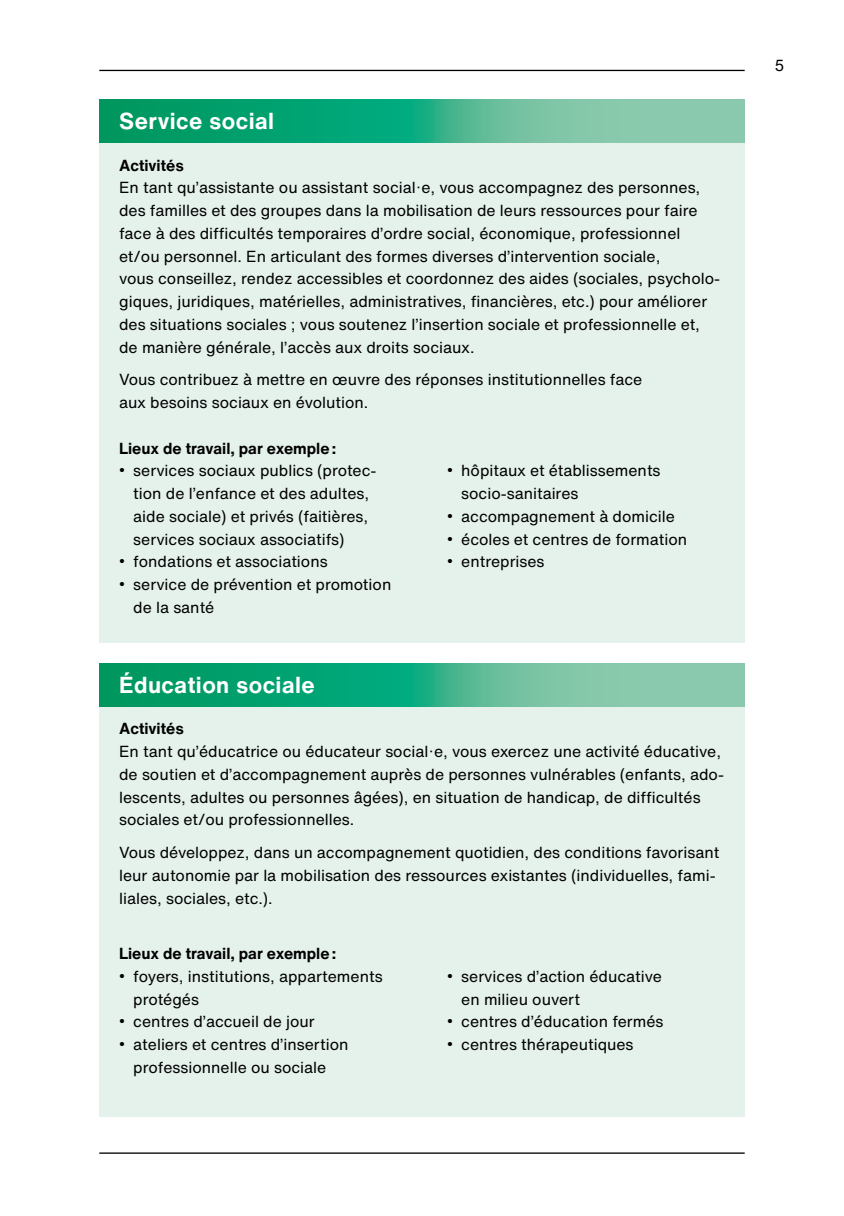
<style>
.page{position:relative;width:844px;height:1216px;background:#fff}
.page>*{position:absolute;margin:0;border:0;box-sizing:border-box;transform-origin:0 0}
.t1{font:700 22.75px "Helvetica Now Text";letter-spacing:.02em;color:#fff}
.t2{font:15.75px/22.8px "Helvetica Now Text";color:#000}
.t3{font:700 15.75px "Helvetica Now Text";color:#000}
.s1{font-family:"Arial";font-size:16.62px}
</style>
<div class="page">
<hr style="left:99px;top:70px;width:645px;height:1px;background:#000">
<hr style="left:99px;top:1152px;width:645px;height:1px;background:#000">
<div style="left:99px;top:119px;width:645px;height:524px;background:#e5f2ec"></div>
<div style="left:99px;top:683px;width:645px;height:433px;background:#e5f2ec"></div>
<svg style="left:99px;top:99px;width:645px;height:43px;background:#3ab188"></svg>
<svg style="left:99px;top:663px;width:645px;height:43px;background:#3ab188"></svg>
<h1 class="t1" style="left:119px;top:104px;width:156px">Service social</h1>
<p class="t3" style="left:119px;top:153px;width:66px">Activités</p>
<p class="t2" style="left:119px;top:176px;width:602px">En tant qu’assistante ou assistant social·e, vous accompagnez des personnes, des familles et des groupes dans la mobilisation de leurs ressources pour faire face à des difficultés temporaires d’ordre social, économique, professionnel et/ou personnel. En articulant des formes diverses d’intervention sociale,<br>vous conseillez, rendez accessibles et coordonnez des aides (sociales, psycholo&shy;giques, juridiques, matérielles, administratives, financières, etc.) pour améliorer des situations sociales ; vous soutenez l’insertion sociale et professionnelle et, de manière générale, l’accès aux droits sociaux.</p>
<p class="t2" style="left:119px;top:368px;width:524px">Vous contribuez à mettre en œuvre des réponses institutionnelles face aux besoins sociaux en évolution.</p>
<p class="t3" style="left:119px;top:436px;width:219px">Lieux de travail, par exemple :</p>
<p class="t2" style="left:133px;top:459px;width:245px;text-indent:-14px"><span class="s1">•</span> services sociaux publics (protec&shy;tion de l’enfance et des adultes, aide sociale) et privés (faitières, services sociaux associatifs)</p>
<p class="t2" style="left:119px;top:550px;width:210px"><span class="s1">•</span> fondations et associations</p>
<p class="t2" style="left:133px;top:572px;width:259px;text-indent:-14px"><span class="s1">•</span> service de prévention et promotion de la santé</p>
<p class="t2" style="left:461px;top:459px;width:201px;text-indent:-14px"><span class="s1">•</span> hôpitaux et établissements socio-sanitaires</p>
<p class="t2" style="left:447px;top:504px;width:229px"><span class="s1">•</span> accompagnement à domicile</p>
<p class="t2" style="left:447px;top:527px;width:241px"><span class="s1">•</span> écoles et centres de formation</p>
<p class="t2" style="left:447px;top:550px;width:99px"><span class="s1">•</span> entreprises</p>
<h1 class="t1" style="left:119px;top:667px;width:197px">Éducation sociale</h1>
<p class="t3" style="left:119px;top:716px;width:66px">Activités</p>
<p class="t2" style="left:119px;top:739px;width:606px">En tant qu’éducatrice ou éducateur social·e, vous exercez une activité éducative, de soutien et d’accompagnement auprès de personnes vulnérables (enfants, ado&shy;lescents, adultes ou personnes âgées), en situation de handicap, de difficultés sociales et/ou professionnelles.</p>
<p class="t2" style="left:119px;top:840px;width:601px">Vous développez, dans un accompagnement quotidien, des conditions favorisant leur autonomie par la mobilisation des ressources existantes (individuelles, fami&shy;liales, sociales, etc.).</p>
<p class="t3" style="left:119px;top:941px;width:219px">Lieux de travail, par exemple :</p>
<p class="t2" style="left:133px;top:964px;width:251px;text-indent:-14px"><span class="s1">•</span> foyers, institutions, appartements protégés</p>
<p class="t2" style="left:119px;top:1009px;width:197px"><span class="s1">•</span> centres d’accueil de jour</p>
<p class="t2" style="left:119px;top:1032px;width:231px;text-align:center"><span class="s1">•</span> ateliers et centres d’insertion professionnelle ou sociale</p>
<p class="t2" style="left:461px;top:964px;width:202px;text-indent:-14px"><span class="s1">•</span> services d’action éducative en milieu ouvert</p>
<p class="t2" style="left:447px;top:1009px;width:218px"><span class="s1">•</span> centres d’éducation fermés</p>
<p class="t2" style="left:447px;top:1032px;width:188px"><span class="s1">•</span> centres thérapeutiques</p>
<p class="t2" style="left:774px;top:54px;width:12px">5</p>
</div>
